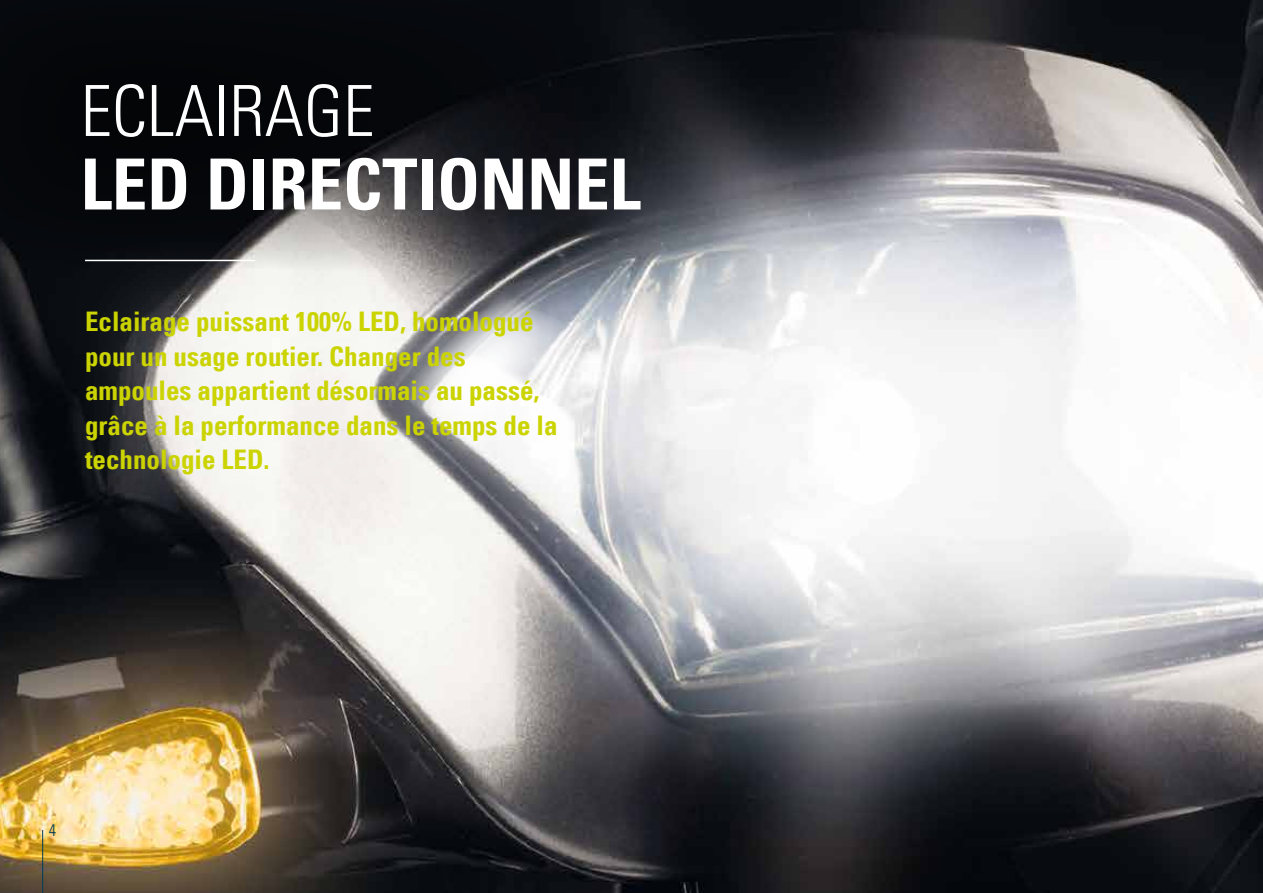
<style>
.page{position:relative;width:1263px;height:893px;background:#fff}
.page>*{position:absolute;margin:0;border:0;box-sizing:border-box;transform-origin:0 0}
.t1{font:70.5px "Univers Com 67 Bold Cond";color:#fff}
.t2{font:70.5px "Univers Com 47 Light Cond";color:#fff}
.t3{font:27px/34.5px "Univers Com 67 Bold Cond";color:#cbd300}
.t4{font:16.5px "Univers Com 47 Light Cond";color:#003b5a}
</style>
<div class="page">
<img style="left:0;top:0;width:1263px;height:893px">
<svg style="left:0;top:0;width:631px;height:283px;background:#101115"></svg>
<hr style="left:42px;top:830px;width:1px;height:63px;background:#003b5a">
<svg style="left:73px;top:238px;width:610px;height:308px"></svg>
<h1 class="t2" style="left:81px;top:69px;width:295px">ECLAIRAGE</h1>
<h1 class="t1" style="left:81px;top:141px;width:562px">LED DIRECTIONNEL</h1>
<p class="t3" style="left:85px;top:304px;width:474px">Eclairage puissant 100% LED, homologué pour un usage routier. Changer des ampoules appartient désormais au passé, grâce à la performance dans le temps de la technologie LED.</p>
<p class="t4" style="left:49px;top:820px;width:9px">4</p>
</div>
